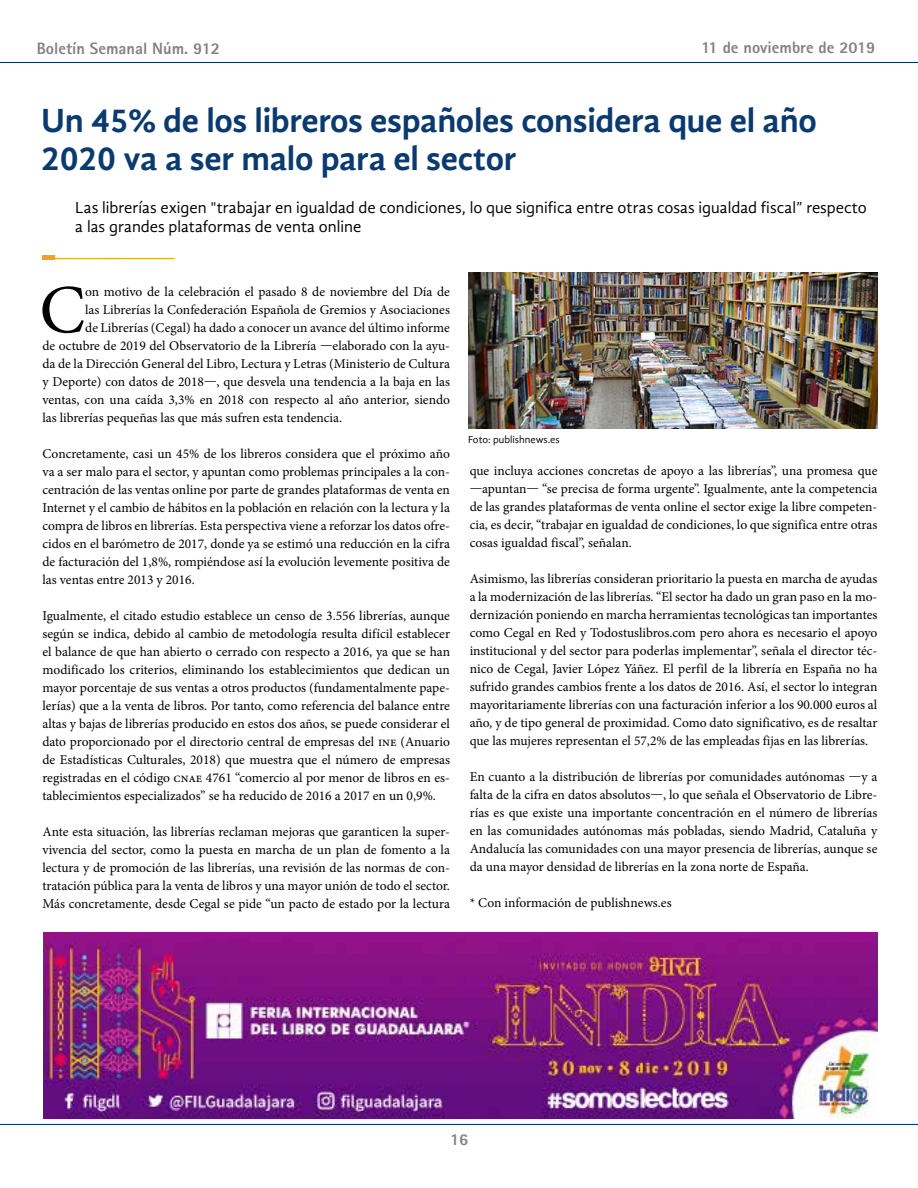
<style>
.page{position:relative;width:918px;height:1188px;background:#fff}
.page>*{position:absolute;margin:0;border:0;box-sizing:border-box;transform-origin:0 0}
.t1{font:68.85px "Minion Pro";color:#000}
.t2{font:700 34.5px/37.5px "Gandhi Sans";letter-spacing:-.01em;color:#0a3a6e}
.t3{font:16.5px/19.5px "Gandhi Sans";color:#000}
.t4{font:800 16.5px "Rotis Sans Serif";color:#808285}
.t5{font:13.5px/18px "Minion Pro";letter-spacing:-.005em;color:#000;text-align:justify}
.t6{font:10.5px "Gandhi Sans";color:#000}
</style>
<div class="page">
<hr style="left:0;top:62px;width:918px;height:1px;background:#00295c">
<hr style="left:0;top:1124px;width:918px;height:1px;background:#00295c">
<hr style="left:43px;top:258px;width:132px;height:1px;background:#f99d1c">
<hr style="left:43px;top:255px;width:12px;height:4px;background:#f99d1c">
<img style="left:468px;top:272px;width:409px;height:156px">
<img style="left:44px;top:932px;width:833px;height:186px">
<p class="t4" style="left:37px;top:38px;width:185px">Boletín Semanal Núm. 912</p>
<p class="t4" style="left:701px;top:37px;width:176px">11 de noviembre de 2019</p>
<h2 class="t2" style="left:41px;top:102px;width:777px">Un 45% de los libreros españoles considera que el año<br>2020 va a ser malo para el sector</h2>
<p class="t3" style="left:75px;top:198px;width:793px">Las librerías exigen "trabajar en igualdad de condiciones, lo que significa entre otras cosas igualdad fiscal” respecto a las grandes plataformas de venta online</p>
<h1 class="t1" style="left:39px;top:264px;width:47px">C</h1>
<p class="t5" style="left:85px;top:283px;width:366px">on motivo de la celebración el pasado 8 de noviembre del Día de</p>
<p class="t5" style="left:85px;top:301px;width:366px">las Librerías la Confederación Española de Gremios y Asociaciones</p>
<p class="t5" style="left:85px;top:319px;width:366px">de Librerías (Cegal) ha dado a conocer un avance del último informe</p>
<p class="t5" style="left:42px;top:337px;width:409px">de octubre de 2019 del Observatorio de la Librería —elaborado con la ayu-</p>
<p class="t5" style="left:42px;top:355px;width:409px">da de la Dirección General del Libro, Lectura y Letras (Ministerio de Cultura</p>
<p class="t5" style="left:42px;top:373px;width:409px">y Deporte) con datos de 2018—, que desvela una tendencia a la baja en las</p>
<p class="t5" style="left:42px;top:391px;width:409px">ventas, con una caída 3,3% en 2018 con respecto al año anterior, siendo</p>
<p class="t5" style="left:42px;top:409px;width:301px">las librerías pequeñas las que más sufren esta tendencia.</p>
<p class="t5" style="left:42px;top:445px;width:409px">Concretamente, casi un 45% de los libreros considera que el próximo año va a ser malo para el sector, y apuntan como problemas principales a la con&shy;centración de las ventas online por parte de grandes plataformas de venta en Internet y el cambio de hábitos en la población en relación con la lectura y la compra de libros en librerías. Esta perspectiva viene a reforzar los datos ofre&shy;cidos en el barómetro de 2017, donde ya se estimó una reducción en la cifra de facturación del 1,8%, rompiéndose así la evolución levemente positiva de las ventas entre 2013 y 2016.</p>
<p class="t5" style="left:42px;top:607px;width:409px">Igualmente, el citado estudio establece un censo de 3.556 librerías, aunque según se indica, debido al cambio de metodología resulta difícil establecer el balance de que han abierto o cerrado con respecto a 2016, ya que se han modificado los criterios, eliminando los establecimientos que dedican un mayor porcentaje de sus ventas a otros productos (fundamentalmente pape&shy;lerías) que a la venta de libros. Por tanto, como referencia del balance entre altas y bajas de librerías producido en estos dos años, se puede considerar el dato proporcionado por el directorio central de empresas del ine (Anuario de Estadísticas Culturales, 2018) que muestra que el número de empresas registradas en el código cnae 4761 “comercio al por menor de libros en es&shy;tablecimientos especializados” se ha reducido de 2016 a 2017 en un 0,9%.</p>
<p class="t5" style="left:42px;top:823px;width:409px">Ante esta situación, las librerías reclaman mejoras que garanticen la super&shy;vivencia del sector, como la puesta en marcha de un plan de fomento a la lectura y de promoción de las librerías, una revisión de las normas de con&shy;tratación pública para la venta de libros y una mayor unión de todo el sector.<br>Más concretamente, desde Cegal se pide “un pacto de estado por la lectura</p>
<p class="t6" style="left:468px;top:433px;width:93px">Foto: publishnews.es</p>
<p class="t5" style="left:470px;top:462px;width:409px">que incluya acciones concretas de apoyo a las librerías”, una promesa que —apuntan— “se precisa de forma urgente”. Igualmente, ante la competencia de las grandes plataformas de venta online el sector exige la libre competen&shy;cia, es decir, “trabajar en igualdad de condiciones, lo que significa entre otras cosas igualdad fiscal”, señalan.</p>
<p class="t5" style="left:470px;top:570px;width:409px">Asimismo, las librerías consideran prioritario la puesta en marcha de ayudas a la modernización de las librerías. “El sector ha dado un gran paso en la mo&shy;dernización poniendo en marcha herramientas tecnológicas tan importantes como Cegal en Red y Todostuslibros.com pero ahora es necesario el apoyo institucional y del sector para poderlas implementar”, señala el director téc&shy;nico de Cegal, Javier López Yáñez. El perfil de la librería en España no ha sufrido grandes cambios frente a los datos de 2016. Así, el sector lo integran mayoritariamente librerías con una facturación inferior a los 90.000 euros al año, y de tipo general de proximidad. Como dato significativo, es de resaltar que las mujeres representan el 57,2% de las empleadas fijas en las librerías.</p>
<p class="t5" style="left:470px;top:768px;width:409px">En cuanto a la distribución de librerías por comunidades autónomas —y a falta de la cifra en datos absolutos—, lo que señala el Observatorio de Libre&shy;rías es que existe una importante concentración en el número de librerías en las comunidades autónomas más pobladas, siendo Madrid, Cataluña y Andalucía las comunidades con una mayor presencia de librerías, aunque se da una mayor densidad de librerías en la zona norte de España.</p>
<p class="t5" style="left:470px;top:894px;width:203px">* Con información de publishnews.es</p>
<p class="t4" style="left:450px;top:1129px;width:20px">16</p>
</div>
